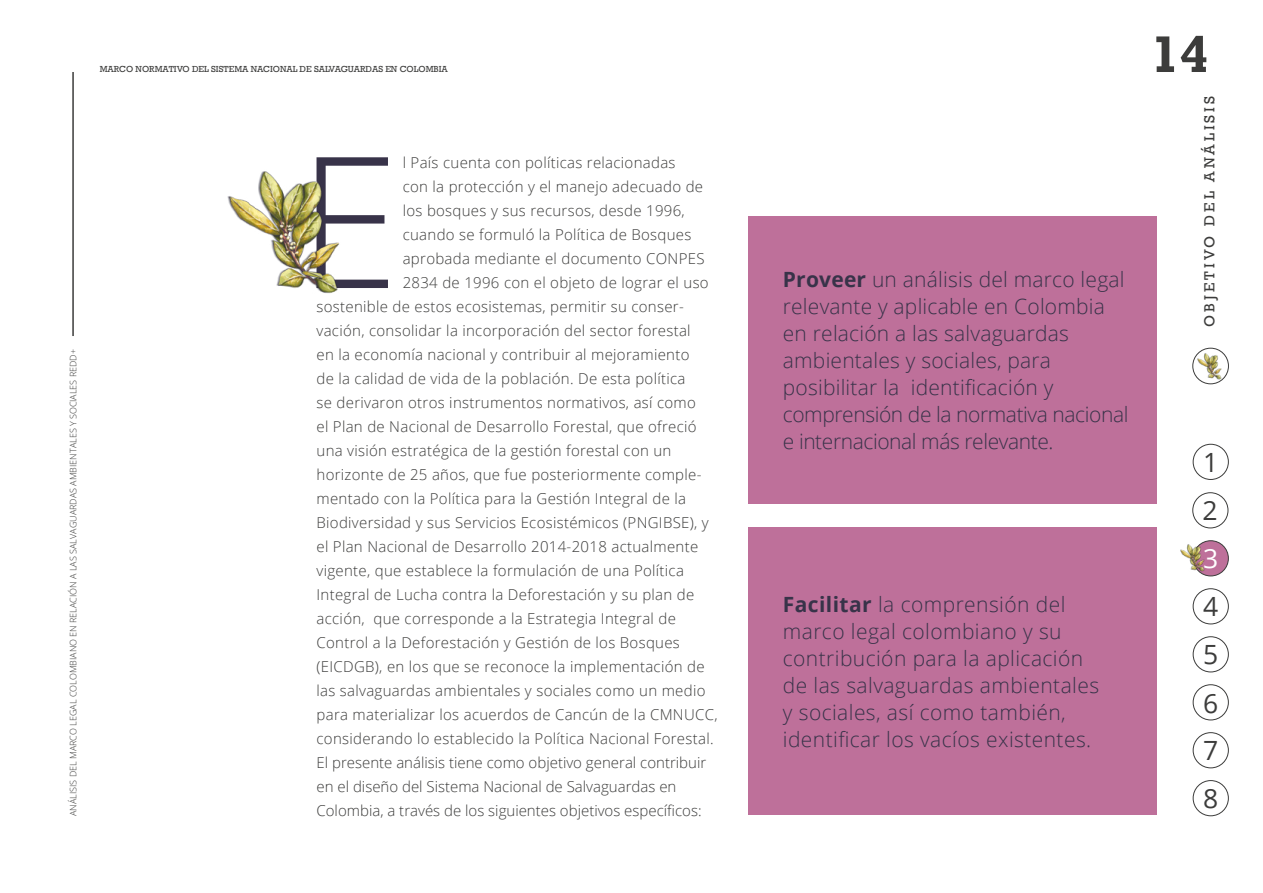
<style>
.page{position:relative;width:1263px;height:893px;background:#fff}
.page>*{position:absolute;margin:0;border:0;box-sizing:border-box;transform-origin:0 0}
.t1{font:300 183.15px "Open Sans";color:#383349}
.t2{font:700 52.35px "Rockwell";color:#3c3c3b}
.t3{font:26.55px/47.8px "Open Sans";color:#3c3c3b}
.t4{font:26.55px "Open Sans";color:#fff}
.t5{font:300 21px/27px "Open Sans";letter-spacing:.01em;color:#383349}
.t6{font:300 15px "Open Sans";letter-spacing:.02em;color:#3c3c3b}
.t7{font:300 15px "Open Sans";color:#3c3c3b}
.t8{font:15px "Rockwell";letter-spacing:.2em;color:#3c3c3b}
.t9{font:300 9px "Open Sans";color:#3c3c3b}
.t10{font:9px "Rockwell";color:#3c3c3b}
.s1{font-weight:700}
</style>
<div class="page">
<div style="left:748px;top:216px;width:408px;height:288px;background:#be709a"></div>
<div style="left:748px;top:528px;width:408px;height:287px;background:#be709a"></div>
<img style="left:227px;top:171px;width:113px;height:123px">
<hr style="left:72px;top:72px;width:2px;height:264px;background:#3c3c3b">
<div style="left:1192px;top:348px;width:37px;height:36px;border:1px solid #3c3c3b;border-radius:50%"></div>
<img style="left:1196px;top:353px;width:31px;height:28px">
<div style="left:1193px;top:444px;width:35px;height:36px;border:1px solid #3c3c3b;border-radius:50%"></div>
<div style="left:1193px;top:541px;width:35px;height:35px;background:#be709a;border-radius:50%"></div>
<div style="left:1193px;top:540px;width:35px;height:36px;border:1px solid #3c3c3b;border-radius:50%"></div>
<div style="left:1193px;top:636px;width:35px;height:36px;border:1px solid #3c3c3b;border-radius:50%"></div>
<div style="left:1193px;top:732px;width:35px;height:36px;border:1px solid #3c3c3b;border-radius:50%"></div>
<div style="left:1193px;top:780px;width:35px;height:36px;border:1px solid #3c3c3b;border-radius:50%"></div>
<div style="left:1193px;top:588px;width:35px;height:36px;border:1px solid #3c3c3b;border-radius:50%"></div>
<div style="left:1193px;top:684px;width:35px;height:36px;border:1px solid #3c3c3b;border-radius:50%"></div>
<div style="left:1192px;top:492px;width:36px;height:36px;border:1px solid #3c3c3b;border-radius:50%"></div>
<img style="left:1180px;top:544px;width:25px;height:29px">
<p class="t10" style="left:100px;top:64px;width:350px">MARCO NORMATIVO DEL SISTEMA NACIONAL DE SALVAGUARDAS EN COLOMBIA</p>
<p class="t9" style="left:67px;top:816px;width:468px;rotate:-90deg">ANÁLISIS DEL MARCO LEGAL COLOMBIANO EN RELACIÓN A LAS SALVAGUARDAS AMBIENTALES Y SOCIALES REDD+</p>
<h1 class="t1" style="left:298px;top:96px;width:103px">E</h1>
<p class="t6" style="left:403px;top:152px;width:274px">l País cuenta con políticas relacionadas</p>
<p class="t6" style="left:403px;top:176px;width:302px">con la protección y el manejo adecuado de</p>
<p class="t6" style="left:403px;top:200px;width:284px">los bosques y sus recursos, desde 1996,</p>
<p class="t6" style="left:403px;top:224px;width:290px">cuando se formuló la Política de Bosques</p>
<p class="t6" style="left:403px;top:248px;width:303px">aprobada mediante el documento CONPES</p>
<p class="t6" style="left:403px;top:272px;width:307px">2834 de 1996 con el objeto de lograr el uso</p>
<p class="t6" style="left:317px;top:296px;width:369px">sostenible de estos ecosistemas, permitir su conser-</p>
<p class="t6" style="left:317px;top:320px;width:376px">vación, consolidar la incorporación del sector forestal</p>
<p class="t6" style="left:317px;top:344px;width:374px">en la economía nacional y contribuir al mejoramiento</p>
<p class="t6" style="left:317px;top:368px;width:370px">de la calidad de vida de la población. De esta política</p>
<p class="t6" style="left:317px;top:392px;width:381px">se derivaron otros instrumentos normativos, así como</p>
<p class="t6" style="left:317px;top:416px;width:382px">el Plan de Nacional de Desarrollo Forestal, que ofreció</p>
<p class="t6" style="left:317px;top:440px;width:356px">una visión estratégica de la gestión forestal con un</p>
<p class="t6" style="left:317px;top:464px;width:386px">horizonte de 25 años, que fue posteriormente comple-</p>
<p class="t6" style="left:317px;top:488px;width:371px">mentado con la Política para la Gestión Integral de la</p>
<p class="t6" style="left:317px;top:512px;width:394px">Biodiversidad y sus Servicios Ecosistémicos (PNGIBSE), y</p>
<p class="t6" style="left:317px;top:536px;width:383px">el Plan Nacional de Desarrollo 2014-2018 actualmente</p>
<p class="t6" style="left:317px;top:560px;width:369px">vigente, que establece la formulación de una Política</p>
<p class="t6" style="left:317px;top:584px;width:379px">Integral de Lucha contra la Deforestación y su plan de</p>
<p class="t6" style="left:317px;top:608px;width:361px">acción, que corresponde a la Estrategia Integral de</p>
<p class="t6" style="left:317px;top:632px;width:365px">Control a la Deforestación y Gestión de los Bosques</p>
<p class="t6" style="left:317px;top:656px;width:390px">(EICDGB), en los que se reconoce la implementación de</p>
<p class="t6" style="left:317px;top:680px;width:390px">las salvaguardas ambientales y sociales como un medio</p>
<p class="t6" style="left:317px;top:704px;width:403px">para materializar los acuerdos de Cancún de la CMNUCC,</p>
<p class="t6" style="left:317px;top:728px;width:399px">considerando lo establecido la Política Nacional Forestal.</p>
<p class="t7" style="left:317px;top:752px;width:391px">El presente análisis tiene como objetivo general contribuir</p>
<p class="t7" style="left:317px;top:776px;width:361px">en el diseño del Sistema Nacional de Salvaguardas en</p>
<p class="t7" style="left:317px;top:800px;width:387px">Colombia, a través de los siguientes objetivos específicos:</p>
<h3 class="t5" style="left:783px;top:265px;width:347px"><span class="s1">Proveer</span> un análisis del marco legal relevante y aplicable en Colombia en relación a las salvaguardas ambientales y sociales, para posibilitar la identificación y comprensión de la normativa nacional e internacional más relevante.</h3>
<h3 class="t5" style="left:783px;top:590px;width:318px"><span class="s1">Facilitar</span> la comprensión del marco legal colombiano y su contribución para la aplicación de las salvaguardas ambientales y sociales, así como también, identificar los vacíos existentes.</h3>
<h2 class="t2" style="left:1151px;top:23px;width:59px">14</h2>
<p class="t8" style="left:1201px;top:327px;width:232px;rotate:-90deg">OBJETIVO DEL ANÁLISIS</p>
<h3 class="t3" style="left:1203px;top:438px;width:17px">1</h3>
<h3 class="t3" style="left:1202px;top:486px;width:17px">2</h3>
<h3 class="t4" style="left:1203px;top:541px;width:17px">3</h3>
<h3 class="t3" style="left:1203px;top:582px;width:17px">4</h3>
<h3 class="t3" style="left:1203px;top:630px;width:17px">5</h3>
<h3 class="t3" style="left:1203px;top:678px;width:17px">6</h3>
<h3 class="t3" style="left:1203px;top:726px;width:17px">7<br>8</h3>
</div>
